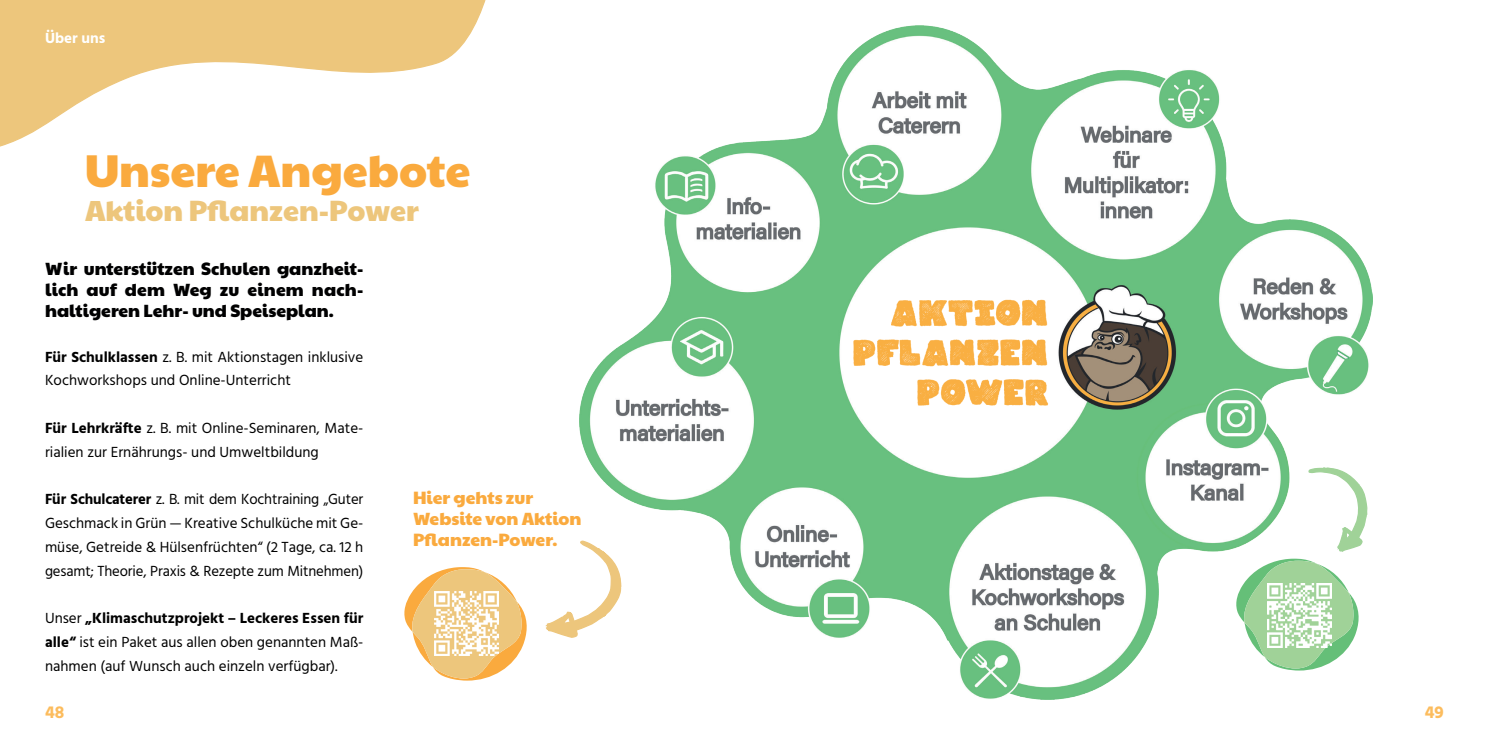
<style>
.page{position:relative;width:1489px;height:745px;background:#fff}
.page>*{position:absolute;margin:0;border:0;box-sizing:border-box;transform-origin:0 0}
.t1{font:45px "Paytone One";color:#faaa3e}
.t2{font:28.75px "Paytone One";color:#edc67c}
.t3{font:17.5px/21px "Paytone One";color:#000001;text-align:justify}
.t4{font:17.5px/21px "Paytone One";color:#faaa3e}
.t5{font:700 17.5px "Hind";color:#fcbc5d}
.t6{font:15px/23.8px "Hind";color:#000}
.t7{font:700 15px "Hind";color:#fff}
.s1{font-weight:700}
</style>
<div class="page">
<svg style="left:0;top:0;width:486px;height:147px"></svg>
<img style="left:579px;top:26px;width:793px;height:673px">
<img style="left:853px;top:299px;width:196px;height:107px">
<svg style="left:404px;top:567px;width:123px;height:113px"></svg>
<img style="left:434px;top:590px;width:64px;height:65px">
<svg style="left:545px;top:539px;width:76px;height:105px"></svg>
<svg style="left:1307px;top:466px;width:61px;height:86px"></svg>
<svg style="left:1234px;top:558px;width:126px;height:112px"></svg>
<img style="left:1267px;top:583px;width:63px;height:64px">
<p class="t7" style="left:45px;top:29px;width:62px">Über uns</p>
<h1 class="t1" style="left:85px;top:133px;width:387px">Unsere Angebote</h1>
<h2 class="t2" style="left:85px;top:186px;width:335px">Aktion Pflanzen-Power</h2>
<p class="t3" style="left:45px;top:257px;width:320px">Wir unterstützen Schulen ganzheit&shy;lich auf dem Weg zu einem nach&shy;haltigeren Lehr- und Speiseplan.</p>
<p class="t6" style="left:45px;top:345px;width:320px"><span class="s1">Für Schulklassen</span> z. B. mit Aktionstagen inklusive<br>Kochworkshops und Online-Unterricht</p>
<p class="t6" style="left:45px;top:416px;width:320px"><span class="s1">Für Lehrkräfte</span> z. B. mit Online-Seminaren, Mate&shy;rialien zur Ernährungs- und Umweltbildung</p>
<p class="t6" style="left:45px;top:488px;width:320px;text-align:justify"><span class="s1">Für Schulcaterer</span> z. B. mit dem Kochtraining „Guter Geschmack in Grün — Kreative Schulküche mit Ge&shy;müse, Getreide &amp; Hülsenfrüchten“ (2 Tage, ca. 12 h gesamt; Theorie, Praxis &amp; Rezepte zum Mitnehmen)</p>
<p class="t6" style="left:45px;top:606px;width:320px;text-align:justify">Unser <span class="s1">„Klimaschutzprojekt – Leckeres Essen für alle“</span> ist ein Paket aus allen oben genannten Maß&shy;nahmen (auf Wunsch auch einzeln verfügbar).</p>
<p class="t4" style="left:413px;top:486px;width:170px">Hier gehts zur<br>Website von Aktion<br>Pflanzen-Power.</p>
<p class="t5" style="left:45px;top:701px;width:21px">48</p>
<p class="t5" style="left:1424px;top:701px;width:21px">49</p>
</div>
